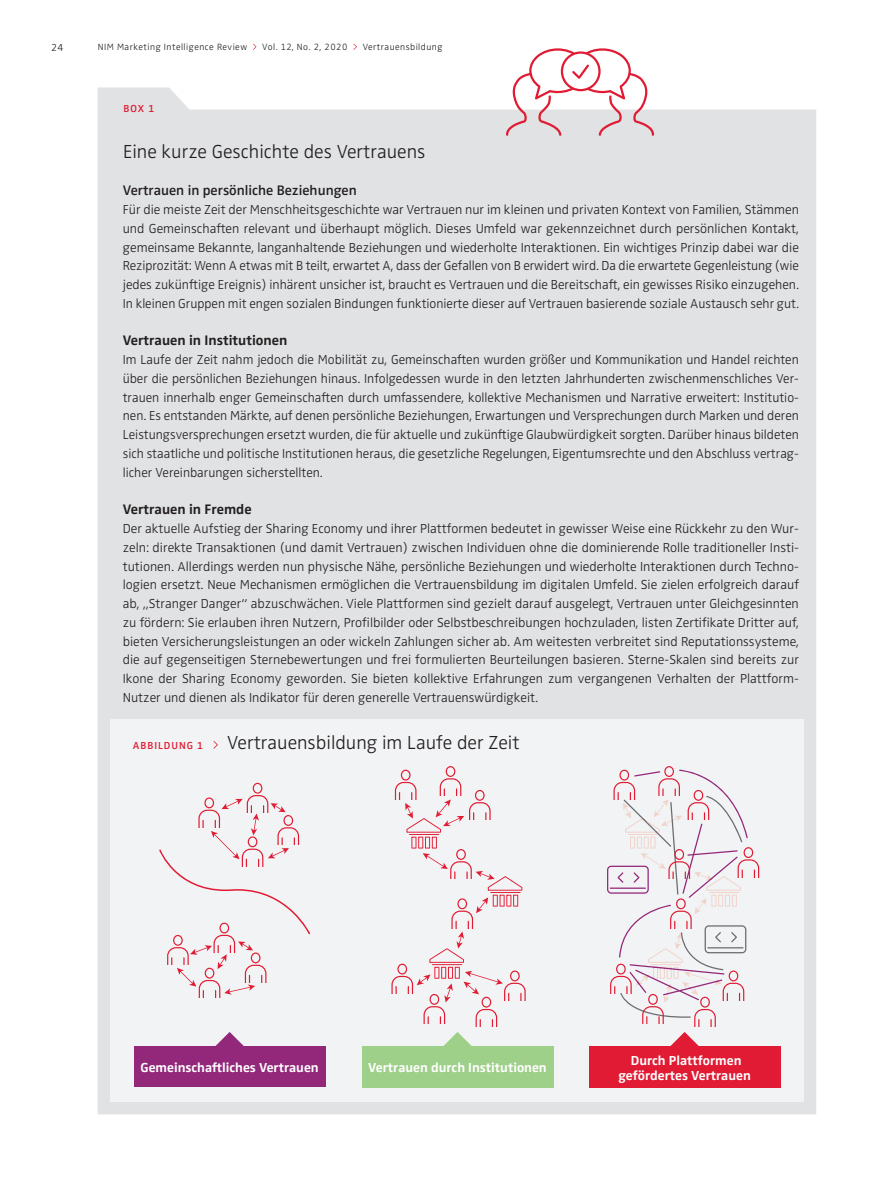
<style>
.page{position:relative;width:893px;height:1191px;background:#fff}
.page>*{position:absolute;margin:0;border:0;box-sizing:border-box;transform-origin:0 0}
.t1{font:300 19.5px "Zwo OT";color:#231f20}
.t2{font:700 14.25px "Zwo OT";color:#231f20}
.t3{font:600 14.25px "Zwo OT";color:#231f20}
.t4{font:300 13.5px/18.8px "Zwo OT";color:#231f20;text-align:justify}
.t5{font:700 13.5px/15px "Zwo OT";color:#fff;text-align:center}
.t6{font:600 10.5px "Zwo OT";color:#e01b33}
.t7{font:300 10.5px "Zwo OT";color:#231f20}
.t8{font:300 9.3px "Zwo OT";letter-spacing:.05em;color:#231f20}
.s1{font-weight:600;font-size:10.5px;color:#e01b33}
</style>
<div class="page">
<div style="left:98px;top:87px;width:718px;height:1027px;background:#e1e2e4"></div>
<div style="left:111px;top:719px;width:693px;height:382px;background:#f2f3f4"></div>
<svg style="left:253px;top:44px;width:3px;height:6px"></svg>
<svg style="left:353px;top:44px;width:4px;height:6px"></svg>
<svg style="left:213px;top:741px;width:5px;height:7px"></svg>
<svg style="left:215px;top:1032px;width:29px;height:14px"></svg>
<div style="left:134px;top:1046px;width:191px;height:41px;background:#93287b"></div>
<svg style="left:670px;top:1032px;width:29px;height:14px"></svg>
<div style="left:589px;top:1046px;width:191px;height:41px;background:#e01b33"></div>
<svg style="left:443px;top:1032px;width:29px;height:14px"></svg>
<div style="left:362px;top:1046px;width:191px;height:41px;background:#9fd08a"></div>
<svg style="left:506px;top:48px;width:148px;height:88px"></svg>
<svg style="left:159px;top:783px;width:151px;height:214px"></svg>
<svg style="left:391px;top:766px;width:135px;height:260px"></svg>
<svg style="left:607px;top:766px;width:152px;height:260px"></svg>
<p class="t7" style="left:51px;top:41px;width:14px">24</p>
<p class="t8" style="left:98px;top:41px;width:151px">NIM Marketing Intelligence Review</p>
<p class="t8" style="left:262px;top:41px;width:87px">Vol. 12, No. 2, 2020</p>
<p class="t8" style="left:363px;top:41px;width:81px">Vertrauensbildung</p>
<p class="t6" style="left:123px;top:103px;width:32px">BOX 1</p>
<h1 class="t1" style="left:123px;top:140px;width:304px">Eine kurze Geschichte des Vertrauens</h1>
<p class="t3" style="left:123px;top:182px;width:236px">Vertrauen in persönliche Beziehungen</p>
<p class="t4" style="left:123px;top:200px;width:678px">Für die meiste Zeit der Menschheitsgeschichte war Vertrauen nur im kleinen und privaten Kontext von Familien, Stämmen und Gemeinschaften relevant und überhaupt möglich. Dieses Umfeld war gekennzeichnet durch persönlichen Kontakt, gemeinsame Bekannte, langanhaltende Beziehungen und wiederholte Interaktionen. Ein wichtiges Prinzip dabei war die Reziprozität: Wenn A etwas mit B teilt, erwartet A, dass der Gefallen von B erwidert wird. Da die erwartete Gegenleistung (wie jedes zukünftige Ereignis) inhärent unsicher ist, braucht es Vertrauen und die Bereitschaft, ein gewisses Risiko einzugehen.<br>In kleinen Gruppen mit engen sozialen Bindungen funktionierte dieser auf Vertrauen basierende soziale Austausch sehr gut.</p>
<p class="t2" style="left:123px;top:332px;width:166px">Vertrauen in Institutionen</p>
<p class="t4" style="left:123px;top:350px;width:678px">Im Laufe der Zeit nahm jedoch die Mobilität zu, Gemeinschaften wurden größer und Kommunikation und Handel reichten über die persönlichen Beziehungen hinaus. Infolgedessen wurde in den letzten Jahrhunderten zwischenmenschliches Ver&shy;trauen innerhalb enger Gemeinschaften durch umfassendere, kollektive Mechanismen und Narrative erweitert: Institutio&shy;nen. Es entstanden Märkte, auf denen persönliche Beziehungen, Erwartungen und Versprechungen durch Marken und deren Leistungsversprechungen ersetzt wurden, die für aktuelle und zukünftige Glaubwürdigkeit sorgten. Darüber hinaus bildeten sich staatliche und politische Institutionen heraus, die gesetzliche Regelungen, Eigentumsrechte und den Abschluss vertrag&shy;licher Vereinbarungen sicherstellten.</p>
<p class="t2" style="left:123px;top:501px;width:130px">Vertrauen in Fremde</p>
<p class="t4" style="left:123px;top:519px;width:678px">Der aktuelle Aufstieg der Sharing Economy und ihrer Plattformen bedeutet in gewisser Weise eine Rückkehr zu den Wur&shy;zeln: direkte Transaktionen (und damit Vertrauen) zwischen Individuen ohne die dominierende Rolle traditioneller Insti&shy;tutionen. Allerdings werden nun physische Nähe, persönliche Beziehungen und wiederholte Interaktionen durch Techno&shy;logien ersetzt. Neue Mechanismen ermöglichen die Vertrauensbildung im digitalen Umfeld. Sie zielen erfolgreich darauf ab, „Stranger Danger“ abzuschwächen. Viele Plattformen sind gezielt darauf ausgelegt, Vertrauen unter Gleichgesinnten zu fördern: Sie erlauben ihren Nutzern, Profilbilder oder Selbstbeschreibungen hochzuladen, listen Zertifikate Dritter auf, bieten Versicherungsleistungen an oder wickeln Zahlungen sicher ab. Am weitesten verbreitet sind Reputationssysteme, die auf gegenseitigen Sternebewertungen und frei formulierten Beurteilungen basieren. Sterne-Skalen sind bereits zur Ikone der Sharing Economy geworden. Sie bieten kollektive Erfahrungen zum vergangenen Verhalten der Plattform-Nutzer und dienen als Indikator für deren generelle Vertrauenswürdigkeit.</p>
<h1 class="t1" style="left:133px;top:731px;width:388px"><span class="s1">ABBILDUNG 1</span> Vertrauensbildung im Laufe der Zeit</h1>
<p class="t5" style="left:141px;top:1060px;width:180px">Gemeinschaftliches Vertrauen</p>
<p class="t5" style="left:618px;top:1053px;width:134px">Durch Plattformen gefördertes Vertrauen</p>
<p class="t5" style="left:368px;top:1060px;width:180px">Vertrauen durch Institutionen</p>
</div>
